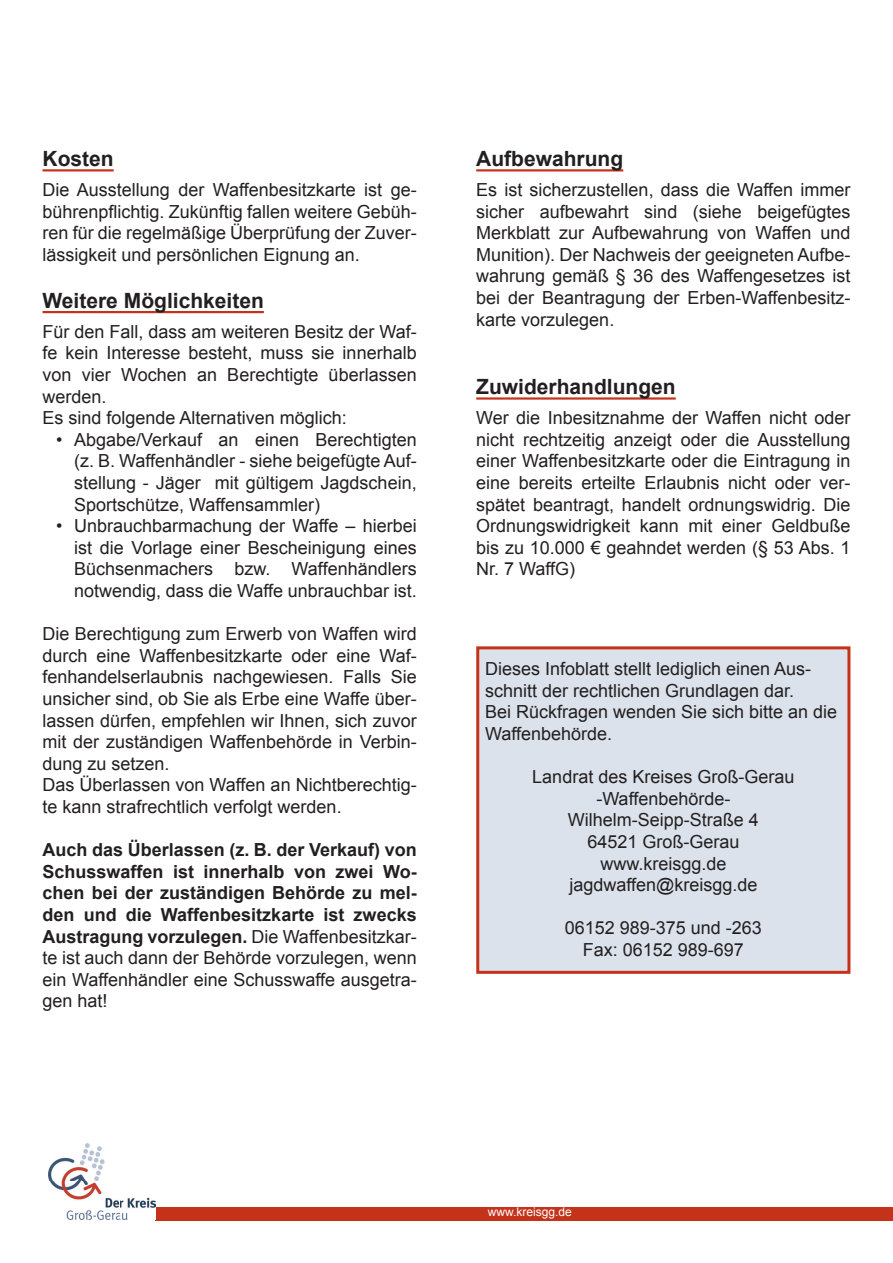
<style>
.page{position:relative;width:893px;height:1263px;background:#fff}
.page>*{position:absolute;margin:0;border:0;box-sizing:border-box;transform-origin:0 0}
.t1{font:700 21px "Arial";color:#231f20}
.t2{font:18px/21.6px "Arial";color:#231f20;text-align:justify}
.t3{font:700 18px/21.6px "Arial";color:#231f20;text-align:justify}
.t4{font:12px "Arial";color:#fff}
.s1{font-weight:400}
</style>
<div class="page">
<div style="left:156px;top:1207px;width:737px;height:13px;background:#c5321a"></div>
<div style="left:476px;top:646px;width:374px;height:328px;background:#dbe2eb;border:3px solid #c5321a"></div>
<img style="left:48px;top:1143px;width:108px;height:77px">
<hr style="left:43px;top:169px;width:71px;height:2px;background:#c5321a">
<hr style="left:43px;top:311px;width:221px;height:2px;background:#c5321a">
<hr style="left:476px;top:169px;width:147px;height:2px;background:#c5321a">
<hr style="left:476px;top:397px;width:200px;height:3px;background:#c5321a">
<p class="t1" style="left:43px;top:144px;width:73px">Kosten</p>
<p class="t2" style="left:43px;top:179px;width:376px">Die Ausstellung der Waffenbesitzkarte ist ge&shy;bührenpflichtig. Zukünftig fallen weitere Gebüh&shy;ren für die regelmäßige Überprüfung der Zuver&shy;lässigkeit und persönlichen Eignung an.</p>
<p class="t1" style="left:43px;top:286px;width:223px">Weitere Möglichkeiten</p>
<p class="t2" style="left:43px;top:321px;width:376px;text-align:left">Für den Fall, dass am weiteren Besitz der Waf&shy;fe kein Interesse besteht, muss sie innerhalb von vier Wochen an Berechtigte überlassen werden.<br>Es sind folgende Alternativen möglich:</p>
<p class="t2" style="left:74px;top:429px;width:344px;text-indent:-18px">• Abgabe/Verkauf an einen Berechtigten (z. B. Waffenhändler - siehe beigefügte Auf&shy;stellung - Jäger mit gültigem Jagdschein, Sportschütze, Waffensammler)</p>
<p class="t2" style="left:74px;top:515px;width:344px;text-indent:-18px">• Unbrauchbarmachung der Waffe – hierbei ist die Vorlage einer Bescheinigung eines Büchsenmachers bzw. Waffenhändlers notwendig, dass die Waffe unbrauchbar ist.</p>
<p class="t2" style="left:43px;top:623px;width:376px;text-align:left">Die Berechtigung zum Erwerb von Waffen wird durch eine Waffenbesitzkarte oder eine Waf&shy;fenhandelserlaubnis nachgewiesen. Falls Sie unsicher sind, ob Sie als Erbe eine Waffe über&shy;lassen dürfen, empfehlen wir Ihnen, sich zuvor mit der zuständigen Waffenbehörde in Verbin&shy;dung zu setzen.<br>Das Überlassen von Waffen an Nichtberechtig&shy;te kann strafrechtlich verfolgt werden.</p>
<p class="t3" style="left:43px;top:839px;width:376px">Auch das Überlassen (z. B. der Verkauf) von Schusswaffen ist innerhalb von zwei Wo&shy;chen bei der zuständigen Behörde zu mel&shy;den und die Waffenbesitzkarte ist zwecks Austragung vorzulegen. <span class="s1">Die Waffenbesitzkar&shy;te ist auch dann der Behörde vorzulegen, wenn ein Waffenhändler eine Schusswaffe ausgetra&shy;gen hat!</span></p>
<p class="t1" style="left:476px;top:144px;width:148px">Aufbewahrung</p>
<p class="t2" style="left:476px;top:179px;width:376px">Es ist sicherzustellen, dass die Waffen immer sicher aufbewahrt sind (siehe beigefügtes Merkblatt zur Aufbewahrung von Waffen und Munition). Der Nachweis der geeigneten Aufbe&shy;wahrung gemäß § 36 des Waffengesetzes ist bei der Beantragung der Erben-Waffenbesitz&shy;karte vorzulegen.</p>
<p class="t1" style="left:476px;top:373px;width:201px">Zuwiderhandlungen</p>
<p class="t2" style="left:476px;top:407px;width:376px">Wer die Inbesitznahme der Waffen nicht oder nicht rechtzeitig anzeigt oder die Ausstellung einer Waffenbesitzkarte oder die Eintragung in eine bereits erteilte Erlaubnis nicht oder ver&shy;spätet beantragt, handelt ordnungswidrig. Die Ordnungswidrigkeit kann mit einer Geldbuße bis zu 10.000 € geahndet werden (§ 53 Abs. 1<br>Nr. 7 WaffG)</p>
<p class="t2" style="left:485px;top:658px;width:354px;text-align:left">Dieses Infoblatt stellt lediglich einen Aus&shy;schnitt der rechtlichen Grundlagen dar.<br>Bei Rückfragen wenden Sie sich bitte an die Waffenbehörde.</p>
<p class="t2" style="left:532px;top:766px;width:264px;text-align:center">Landrat des Kreises Groß-Gerau -Waffenbehörde-<br>Wilhelm-Seipp-Straße 4<br>64521 Groß-Gerau www.kreisgg.de jagdwaffen@kreisgg.de</p>
<p class="t2" style="left:565px;top:917px;width:199px;text-align:center">06152 989-375 und -263<br>Fax: 06152 989-697</p>
<p class="t4" style="left:488px;top:1204px;width:86px">www.kreisgg.de</p>
</div>
